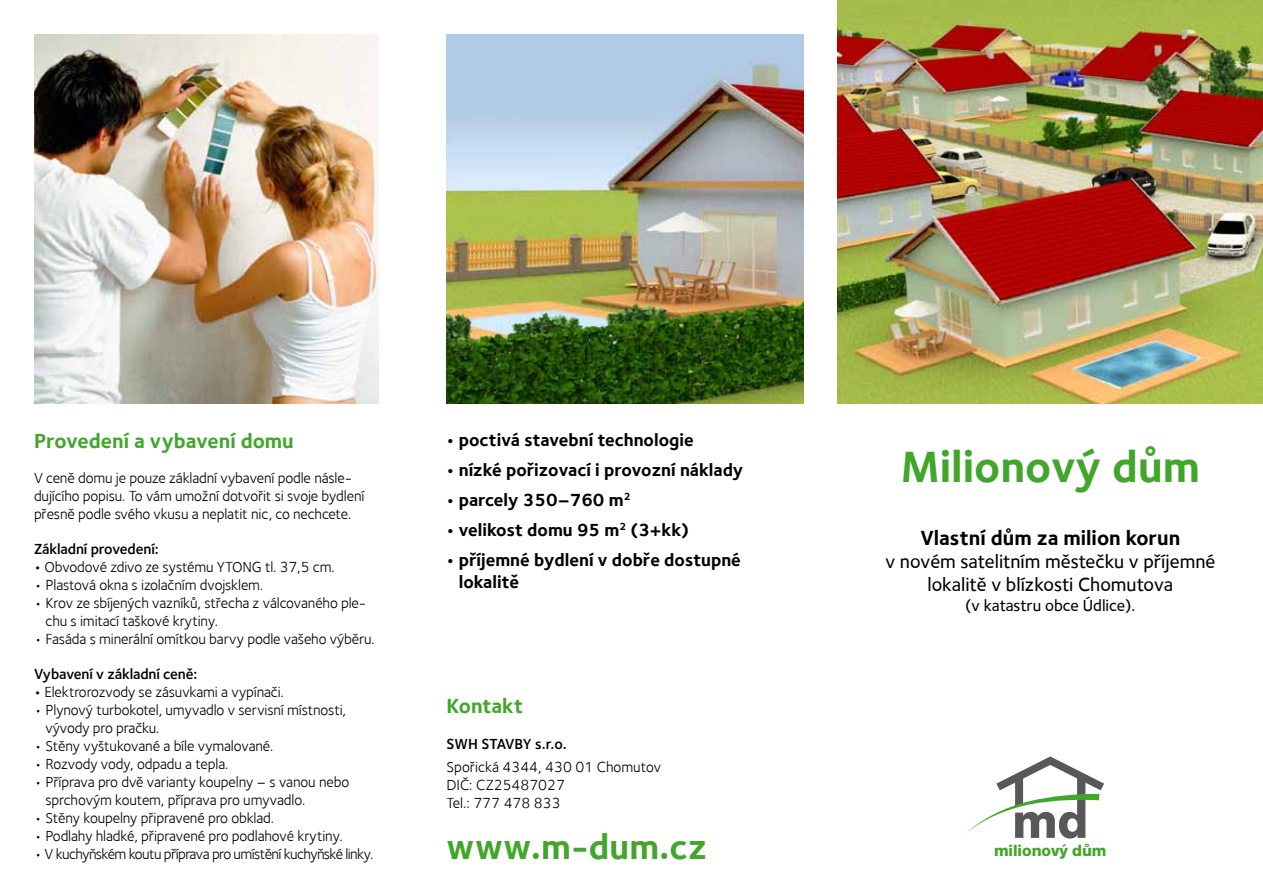
<style>
.page{position:relative;width:1263px;height:893px;background:#fff}
.page>*{position:absolute;margin:0;border:0;box-sizing:border-box;transform-origin:0 0}
.t1{font:45px "Foundry Sterling Bold CE";color:#41a62b}
.t2{font:36px "Foundry Sterling Bold CE";letter-spacing:.01em;color:#41a62b}
.t3{font:21px "Foundry Sterling Bold CE";color:#41a62b}
.t4{font:21px "Foundry Sterling Bold CE";color:#000}
.t5{font:19.5px/23.4px "Foundry Sterling Medium CE";color:#000;text-align:center}
.t6{font:18px/21.6px "Foundry Sterling Bold CE";color:#000}
.t7{font:16.8px "Nimbus San Nov TCE Hea";color:#41a62b}
.t8{font:16.5px "Foundry Sterling Medium CE";color:#000}
.t9{font:15px/18px "Foundry Sterling Book CE";letter-spacing:-.01em;color:#000}
.t10{font:15px "Foundry Sterling Demi CE";letter-spacing:-.01em;color:#000}
.t11{font:15px "Foundry Sterling Book CE";letter-spacing:-.04em;color:#000}
.s1{font-family:"Foundry Sterling Demi CE"}
</style>
<div class="page">
<svg style="left:967px;top:756px;width:137px;height:82px"></svg>
<img style="left:838px;top:0;width:425px;height:404px">
<img style="left:34px;top:34px;width:344px;height:370px">
<img style="left:446px;top:34px;width:358px;height:370px">
<h3 class="t3" style="left:34px;top:428px;width:261px">Provedení a vybavení domu</h3>
<p class="t9" style="left:34px;top:469px;width:332px">V ceně domu je pouze základní vybavení podle násle&shy;dujícího popisu. To vám umožní dotvořit si svoje bydlení přesně podle svého vkusu a neplatit nic, co nechcete.</p>
<p class="t10" style="left:34px;top:540px;width:126px">Základní provedení:</p>
<p class="t9" style="left:34px;top:558px;width:302px"><span class="s1">•</span> Obvodové zdivo ze systému YTONG tl. 37,5 cm.</p>
<p class="t9" style="left:34px;top:576px;width:231px">• Plastová okna s izolačním dvojsklem.</p>
<p class="t9" style="left:46px;top:594px;width:322px;text-indent:-12px">• Krov ze sbíjených vazníků, střecha z válcovaného ple&shy;chu s imitací taškové krytiny.</p>
<p class="t9" style="left:34px;top:630px;width:342px">• Fasáda s minerální omítkou barvy podle vašeho výběru.</p>
<p class="t10" style="left:34px;top:665px;width:165px">Vybavení v základní ceně:</p>
<p class="t9" style="left:34px;top:683px;width:251px"><span class="s1">•</span> Elektrorozvody se zásuvkami a vypínači.</p>
<p class="t9" style="left:46px;top:701px;width:302px;text-indent:-12px">• Plynový turbokotel, umyvadlo v servisní místnosti, vývody pro pračku.</p>
<p class="t9" style="left:34px;top:737px;width:241px">• Stěny vyštukované a bíle vymalované.</p>
<p class="t9" style="left:34px;top:755px;width:196px">• Rozvody vody, odpadu a tepla.</p>
<p class="t9" style="left:46px;top:773px;width:305px;text-indent:-12px">• Příprava pro dvě varianty koupelny – s vanou nebo sprchovým koutem, příprava pro umyvadlo.</p>
<p class="t9" style="left:34px;top:809px;width:242px">• Stěny koupelny připravené pro obklad.</p>
<p class="t9" style="left:34px;top:827px;width:310px">• Podlahy hladké, připravené pro podlahové krytiny.</p>
<p class="t11" style="left:34px;top:845px;width:341px">• V kuchyňském koutu příprava pro umístění kuchyňské linky.</p>
<p class="t6" style="left:446px;top:429px;width:249px">• poctivá stavební technologie</p>
<p class="t6" style="left:446px;top:459px;width:298px">• nízké pořizovací i provozní náklady</p>
<p class="t6" style="left:446px;top:490px;width:185px">• parcely 350–760 m<sup>2</sup></p>
<p class="t6" style="left:446px;top:520px;width:244px">• velikost domu 95 m<sup>2</sup> (3+kk)</p>
<p class="t6" style="left:459px;top:550px;width:284px;text-indent:-12px">• příjemné bydlení v dobře dostupné lokalitě</p>
<h3 class="t3" style="left:446px;top:693px;width:78px">Kontakt</h3>
<p class="t10" style="left:446px;top:735px;width:122px">SWH STAVBY s.r.o.</p>
<p class="t9" style="left:446px;top:758px;width:216px">Spořická 4344, 430 01 Chomutov<br>DIČ: CZ25487027<br>Tel.: 777 478 833</p>
<h2 class="t2" style="left:446px;top:824px;width:262px">www.m-dum.cz</h2>
<h1 class="t1" style="left:901px;top:438px;width:301px">Milionový dům</h1>
<h3 class="t4" style="left:920px;top:524px;width:261px">Vlastní dům za milion korun</h3>
<h3 class="t5" style="left:885px;top:550px;width:331px">v novém satelitním městečku v příjemné lokalitě v blízkosti Chomutova</h3>
<p class="t8" style="left:965px;top:596px;width:172px">(v katastru obce Údlice).</p>
<p class="t7" style="left:994px;top:841px;width:114px">milionový dům</p>
</div>
